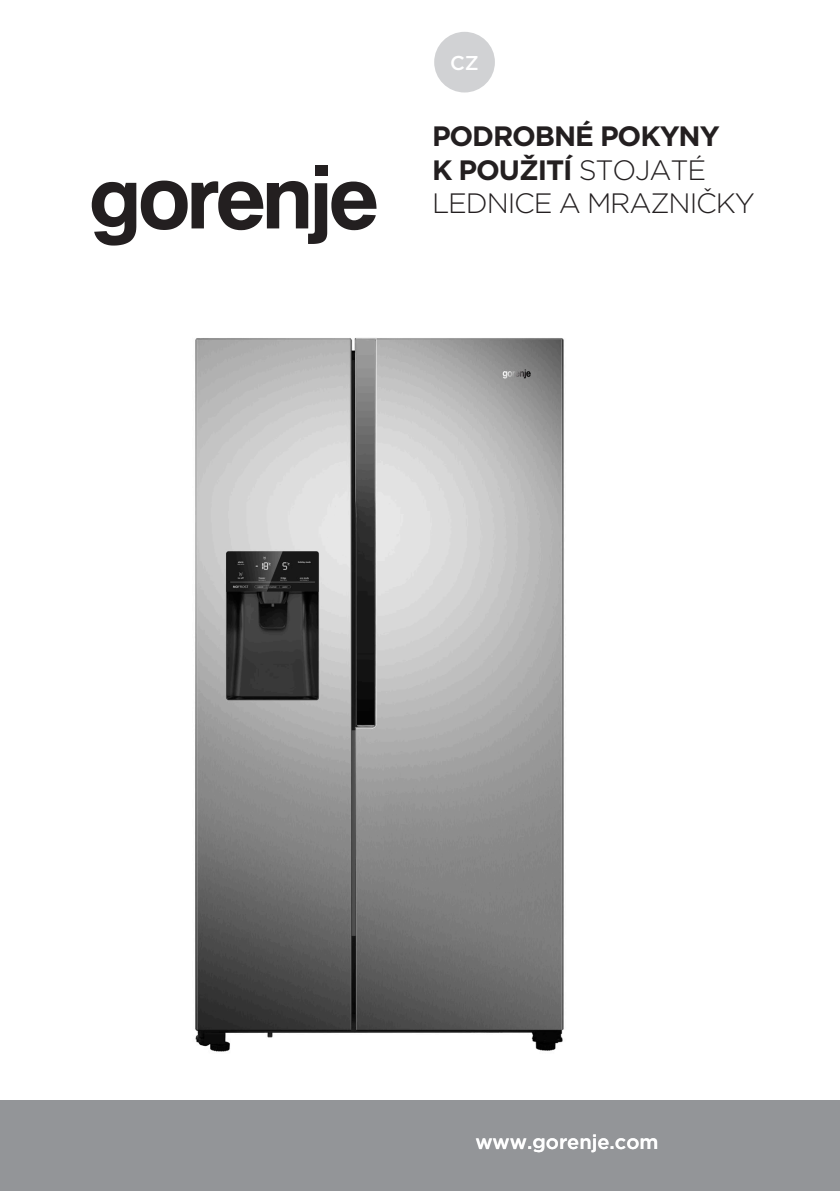
<style>
.page{position:relative;width:840px;height:1191px;background:#fff}
.page>*{position:absolute;margin:0;border:0;box-sizing:border-box;transform-origin:0 0}
.Naslovnica_naslov{font:700 28px "Gotham";letter-spacing:-.04em;color:#231f20}
.Naslovnica_naslov-2{font:300 28px "Gotham";letter-spacing:-.04em;color:#231f20}
.oznaka_drzave{font:500 20px "Gotham";color:#fff}
.s1{font-weight:300}
</style>
<div class="page">
<div style="left:0;top:1100px;width:839px;height:91px;background:#939598"></div>
<div style="left:434px;top:32px;width:60px;height:60px;background:#d1d2d4;border-radius:50%"></div>
<div style="left:314px;top:165px;width:13px;height:11px;background:#231f20"></div>
<svg style="left:92px;top:181px;width:284px;height:64px"></svg>
<img style="left:195px;top:338px;width:369px;height:714px">
<p class="oznaka_drzave" style="left:450px;top:50px;width:30px">CZ</p>
<p class="Naslovnica_naslov" style="left:432px;top:118px;width:289px">PODROBNÉ POKYNY</p>
<p class="Naslovnica_naslov" style="left:432px;top:151px;width:276px">K POUŽITÍ <span class="s1">STOJATÉ</span></p>
<p class="Naslovnica_naslov-2" style="left:432px;top:186px;width:324px">LEDNICE A MRAZNIČKY</p>
<p class="oznaka_drzave" style="left:475px;top:1128px;width:185px">www.gorenje.com</p>
</div>
